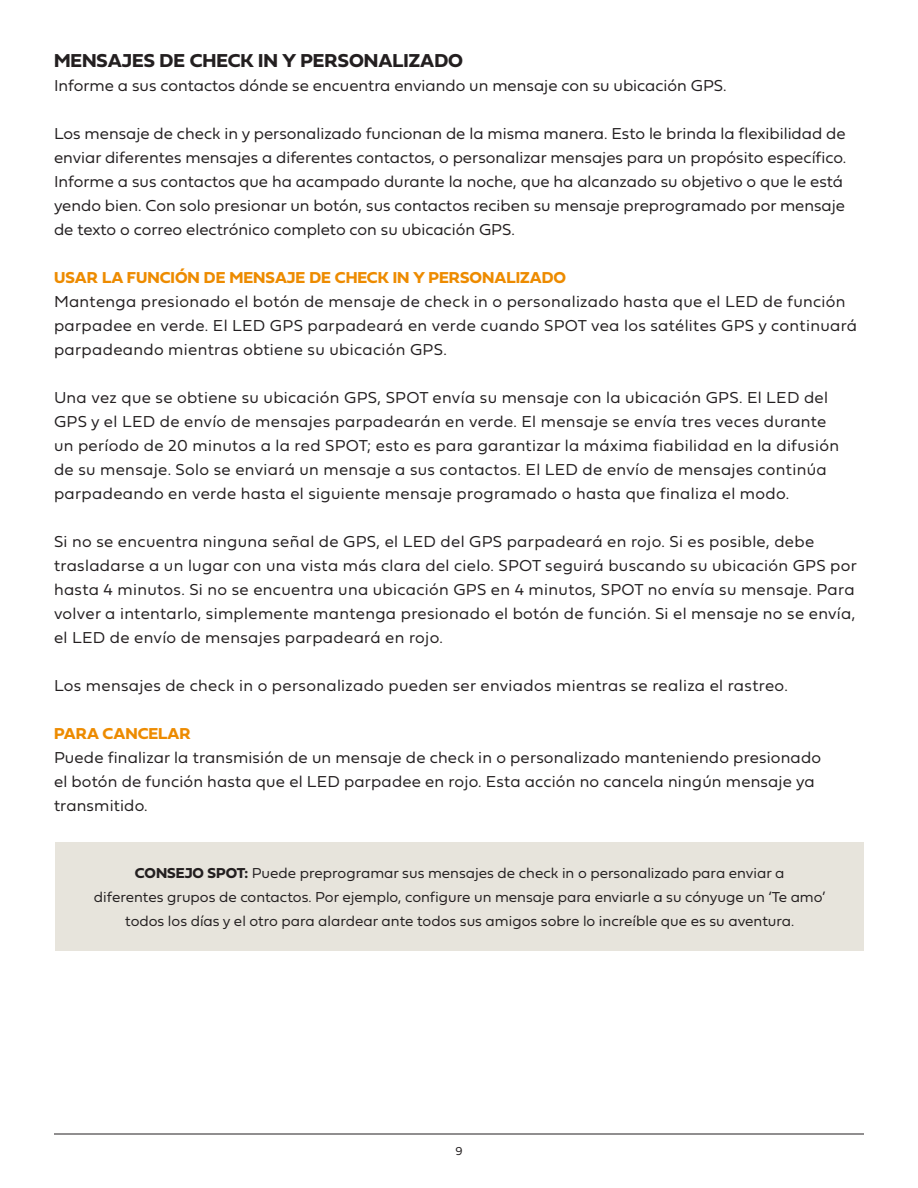
<style>
.page{position:relative;width:918px;height:1188px;background:#fff}
.page>*{position:absolute;margin:0;border:0;box-sizing:border-box;transform-origin:0 0}
.t1{font:19.5px "Fieldwork Geo Bold";color:#231f20}
.t2{font:16.5px/24px "Fieldwork Geo Light";letter-spacing:.02em;color:#231f20}
.t3{font:16.5px/24px "Fieldwork Geo Light";color:#231f20}
.t4{font:16.5px "Fieldwork Geo Bold";color:#ed8b00}
.t5{font:15px "Fieldwork Geo Light";color:#231f20}
.t6{font:12px "Fieldwork Geo Light";color:#231f20}
.s1{font-family:"Fieldwork Geo Bold"}
</style>
<div class="page">
<hr style="left:54px;top:1134px;width:810px;height:1px;background:#231f20">
<div style="left:56px;top:842px;width:808px;height:109px;background:#e7e4dc"></div>
<p class="t1" style="left:54px;top:46px;width:411px">MENSAJES DE CHECK IN Y PERSONALIZADO</p>
<p class="t3" style="left:54px;top:73px;width:674px">Informe a sus contactos dónde se encuentra enviando un mensaje con su ubicación GPS.</p>
<p class="t3" style="left:54px;top:121px;width:794px">Los mensaje de check in y personalizado funcionan de la misma manera. Esto le brinda la flexibilidad de enviar diferentes mensajes a diferentes contactos, o personalizar mensajes para un propósito específico.<br>Informe a sus contactos que ha acampado durante la noche, que ha alcanzado su objetivo o que le está yendo bien. Con solo presionar un botón, sus contactos reciben su mensaje preprogramado por mensaje de texto o correo electrónico completo con su ubicación GPS.</p>
<p class="t4" style="left:54px;top:265px;width:514px">USAR LA FUNCIÓN DE MENSAJE DE CHECK IN Y PERSONALIZADO</p>
<p class="t2" style="left:54px;top:289px;width:805px">Mantenga presionado el botón de mensaje de check in o personalizado hasta que el LED de función parpadee en verde. El LED GPS parpadeará en verde cuando SPOT vea los satélites GPS y continuará parpadeando mientras obtiene su ubicación GPS.</p>
<p class="t2" style="left:54px;top:385px;width:787px">Una vez que se obtiene su ubicación GPS, SPOT envía su mensaje con la ubicación GPS. El LED del GPS y el LED de envío de mensajes parpadearán en verde. El mensaje se envía tres veces durante un período de 20 minutos a la red SPOT; esto es para garantizar la máxima fiabilidad en la difusión de su mensaje. Solo se enviará un mensaje a sus contactos. El LED de envío de mensajes continúa parpadeando en verde hasta el siguiente mensaje programado o hasta que finaliza el modo.</p>
<p class="t2" style="left:54px;top:529px;width:804px">Si no se encuentra ninguna señal de GPS, el LED del GPS parpadeará en rojo. Si es posible, debe trasladarse a un lugar con una vista más clara del cielo. SPOT seguirá buscando su ubicación GPS por hasta 4 minutos. Si no se encuentra una ubicación GPS en 4 minutos, SPOT no envía su mensaje. Para volver a intentarlo, simplemente mantenga presionado el botón de función. Si el mensaje no se envía, el LED de envío de mensajes parpadeará en rojo.</p>
<p class="t2" style="left:54px;top:673px;width:735px">Los mensajes de check in o personalizado pueden ser enviados mientras se realiza el rastreo.</p>
<p class="t4" style="left:54px;top:721px;width:138px">PARA CANCELAR</p>
<p class="t2" style="left:54px;top:745px;width:769px">Puede finalizar la transmisión de un mensaje de check in o personalizado manteniendo presionado el botón de función hasta que el LED parpadee en rojo. Esta acción no cancela ningún mensaje ya transmitido.</p>
<p class="t5" style="left:135px;top:861px;width:651px"><span class="s1">CONSEJO SPOT:</span> Puede preprogramar sus mensajes de check in o personalizado para enviar a</p>
<p class="t5" style="left:94px;top:885px;width:733px">diferentes grupos de contactos. Por ejemplo, configure un mensaje para enviarle a su cónyuge un ‘Te amo’</p>
<p class="t5" style="left:125px;top:909px;width:671px">todos los días y el otro para alardear ante todos sus amigos sobre lo increíble que es su aventura.</p>
<p class="t6" style="left:455px;top:1142px;width:9px">9</p>
</div>
